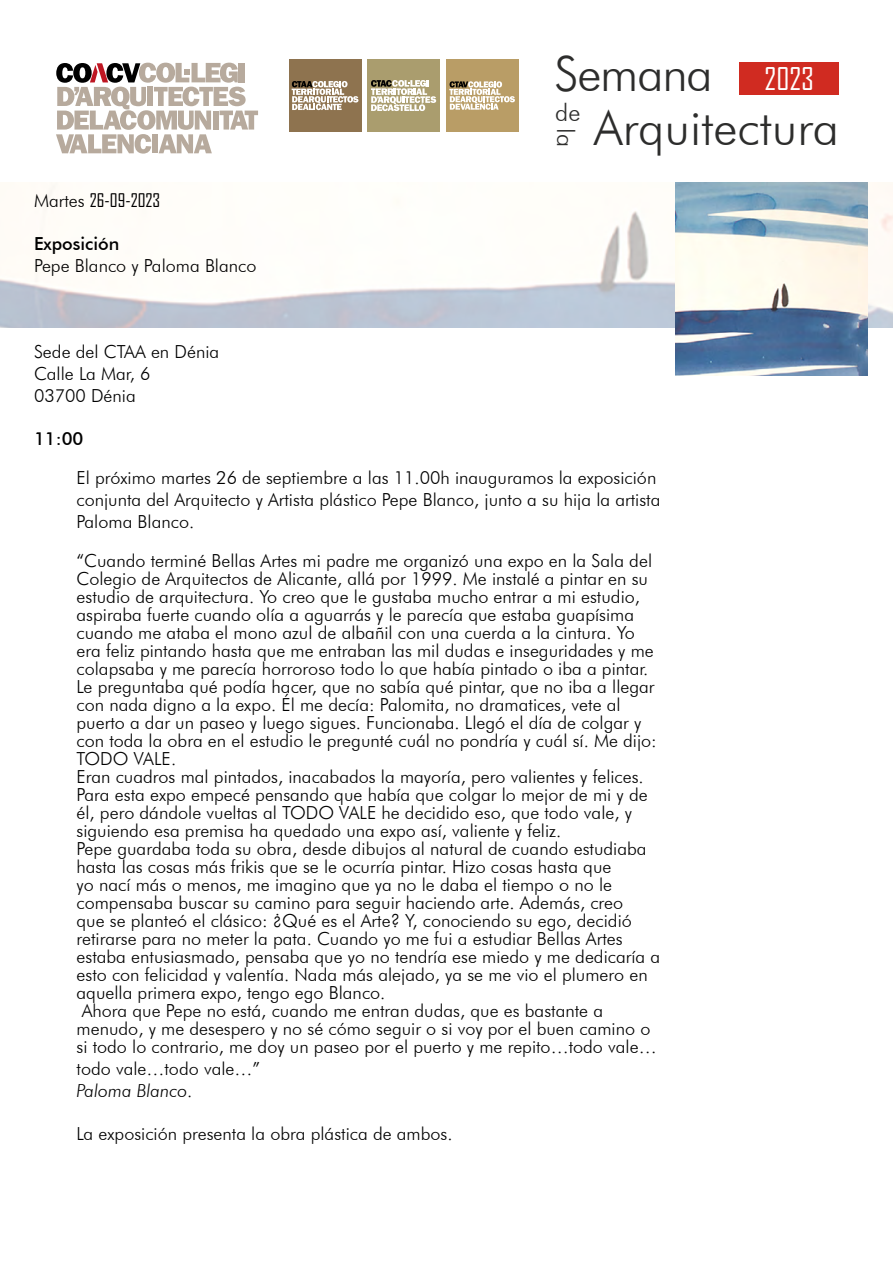
<style>
.page{position:relative;width:893px;height:1263px;background:#fff}
.page>*{position:absolute;margin:0;border:0;box-sizing:border-box;transform-origin:0 0}
.t1{font:300 48.6px "Futura BT";color:#2d2d2c}
.t2{font:300 24.3px "Futura BT";color:#2d2d2c}
.t3{font:300 18px/18px "Futura BT";color:#000}
.t4{font:18px "Agency FB";color:#000}
.t5{font:500 18px "Futura BT";color:#000}
.s1{font-family:"Agency FB";font-weight:400;font-size:30px;color:#fff}
.s2{font-family:"Futura BT";font-weight:300}
.s3{font-style:italic}
</style>
<div class="page">
<div style="left:739px;top:62px;width:100px;height:33px;background:#d02b21"></div>
<div style="left:289px;top:59px;width:73px;height:73px;background:#8e734f"></div>
<svg style="left:292px;top:81px;width:66px;height:29px"></svg>
<div style="left:367px;top:59px;width:73px;height:73px;background:#aa9d6e"></div>
<svg style="left:371px;top:80px;width:65px;height:31px"></svg>
<div style="left:446px;top:59px;width:73px;height:73px;background:#b99d66"></div>
<svg style="left:449px;top:81px;width:66px;height:29px"></svg>
<svg style="left:56px;top:63px;width:202px;height:91px"></svg>
<img style="left:0;top:183px;width:893px;height:144px">
<img style="left:675px;top:183px;width:192px;height:192px">
<h1 class="t1" style="left:554px;top:44px;width:261px">Semana <span class="s1">2023</span></h1>
<p class="t4" style="left:34px;top:190px;width:128px"><span class="s2">Martes</span> 26-09-2023</p>
<p class="t5" style="left:34px;top:233px;width:87px">Exposición</p>
<p class="t3" style="left:34px;top:256px;width:224px">Pepe Blanco y Paloma Blanco</p>
<h2 class="t2" style="left:555px;top:97px;width:27px">de</h2>
<h2 class="t2" style="left:580px;top:128px;width:20px;rotate:90deg">la</h2>
<h1 class="t1" style="left:594px;top:98px;width:247px">Arquitectura</h1>
<p class="t3" style="left:34px;top:341px;width:187px;line-height:21.6px">Sede del CTAA en Dénia<br>Calle La Mar, 6<br>03700 Dénia</p>
<p class="t5" style="left:34px;top:427px;width:51px">11:00</p>
<p class="t3" style="left:77px;top:467px;width:585px;line-height:21.6px">El próximo martes 26 de septiembre a las 11.00h inauguramos la exposición conjunta del Arquitecto y Artista plástico Pepe Blanco, junto a su hija la artista<br>Paloma Blanco.</p>
<p class="t3" style="left:77px;top:552px;width:585px">“Cuando terminé Bellas Artes mi padre me organizó una expo en la Sala del Colegio de Arquitectos de Alicante, allá por 1999. Me instalé a pintar en su estudio de arquitectura. Yo creo que le gustaba mucho entrar a mi estudio, aspiraba fuerte cuando olía a aguarrás y le parecía que estaba guapísima cuando me ataba el mono azul de albañil con una cuerda a la cintura. Yo era feliz pintando hasta que me entraban las mil dudas e inseguridades y me colapsaba y me parecía horroroso todo lo que había pintado o iba a pintar.<br>Le preguntaba qué podía hacer, que no sabía qué pintar, que no iba a llegar con nada digno a la expo. Él me decía: Palomita, no dramatices, vete al puerto a dar un paseo y luego sigues. Funcionaba. Llegó el día de colgar y con toda la obra en el estudio le pregunté cuál no pondría y cuál sí. Me dijo:<br>TODO VALE.<br>Eran cuadros mal pintados, inacabados la mayoría, pero valientes y felices.<br>Para esta expo empecé pensando que había que colgar lo mejor de mi y de él, pero dándole vueltas al TODO VALE he decidido eso, que todo vale, y siguiendo esa premisa ha quedado una expo así, valiente y feliz.<br>Pepe guardaba toda su obra, desde dibujos al natural de cuando estudiaba hasta las cosas más frikis que se le ocurría pintar. Hizo cosas hasta que<br>yo nací más o menos, me imagino que ya no le daba el tiempo o no le compensaba buscar su camino para seguir haciendo arte. Además, creo<br>que se planteó el clásico: ¿Qué es el Arte? Y, conociendo su ego, decidió retirarse para no meter la pata. Cuando yo me fui a estudiar Bellas Artes estaba entusiasmado, pensaba que yo no tendría ese miedo y me dedicaría a esto con felicidad y valentía. Nada más alejado, ya se me vio el plumero en aquella primera expo, tengo ego Blanco.<br>Ahora que Pepe no está, cuando me entran dudas, que es bastante a menudo, y me desespero y no sé cómo seguir o si voy por el buen camino o si todo lo contrario, me doy un paseo por el puerto y me repito…todo vale…</p>
<p class="t3" style="left:77px;top:1057px;width:185px;line-height:21.6px">todo vale…todo vale…”<br><span class="s3">Paloma Blanco</span>.</p>
<p class="t3" style="left:77px;top:1124px;width:378px">La exposición presenta la obra plástica de ambos.</p>
</div>
